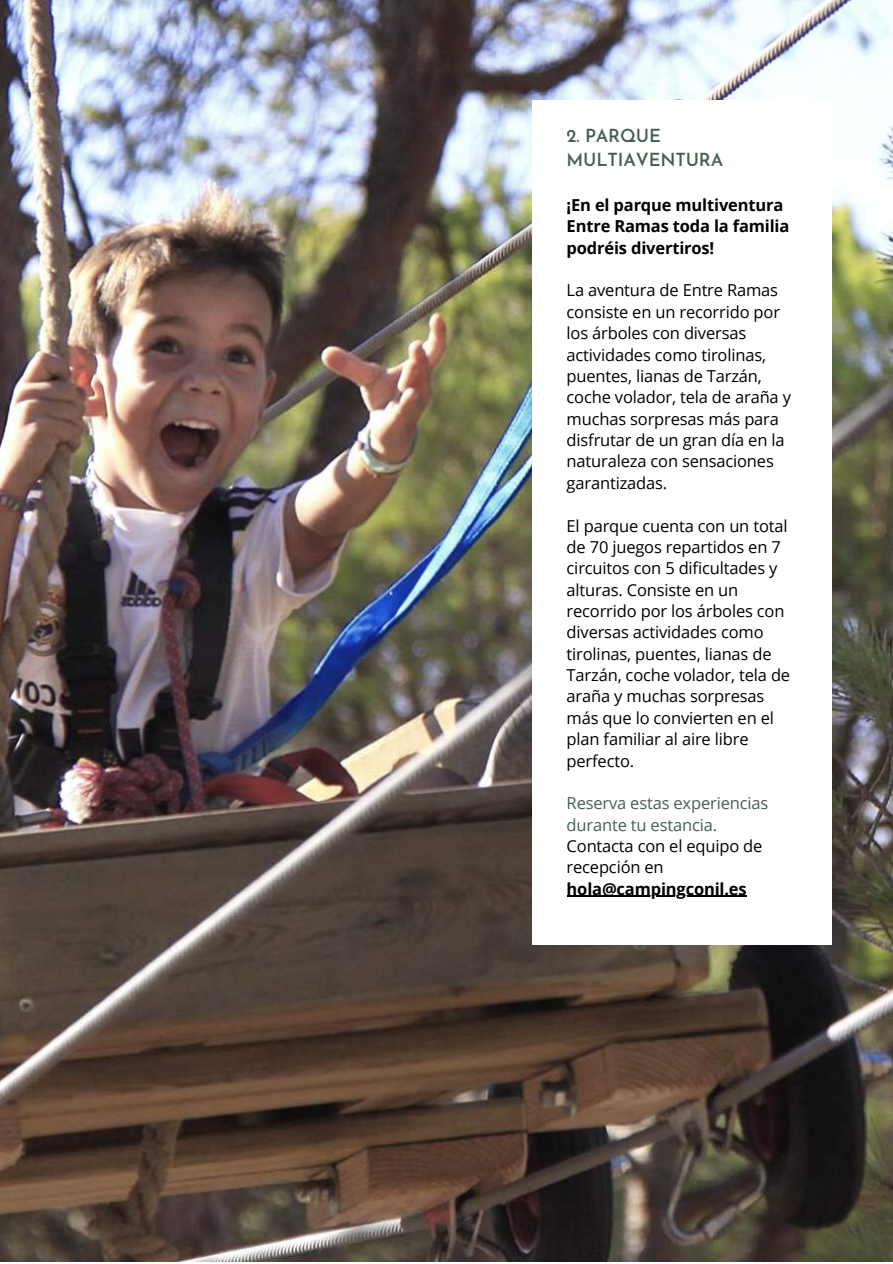
<style>
.page{position:relative;width:893px;height:1264px;background:#fff}
.page>*{position:absolute;margin:0;border:0;box-sizing:border-box;transform-origin:0 0}
.t1{font:600 18px/23.5px "Josefin Sans";letter-spacing:-.01em;color:#475f51}
.t2{font:16.5px/21.3px "Open Sans";letter-spacing:-.01em;color:#000}
.t3{font:700 16.5px/21.3px "Open Sans";letter-spacing:-.01em;color:#000}
.t4{font:16.5px/21.3px "Open Sans";letter-spacing:-.01em;color:#475f51}
</style>
<div class="page">
<img style="left:0;top:0;width:892px;height:1261px">
<div style="left:532px;top:101px;width:299px;height:843px;background:#fff"></div>
<hr style="left:566px;top:895px;width:180px;height:2px;background:#000">
<p class="t1" style="left:566px;top:126px;width:158px">2. PARQUE<br>MULTIAVENTURA</p>
<p class="t3" style="left:566px;top:194px;width:224px">¡En el parque multiventura<br>Entre Ramas toda la familia podréis divertiros!</p>
<p class="t2" style="left:566px;top:279px;width:226px">La aventura de Entre Ramas consiste en un recorrido por los árboles con diversas actividades como tirolinas, puentes, lianas de Tarzán, coche volador, tela de araña y muchas sorpresas más para disfrutar de un gran día en la naturaleza con sensaciones garantizadas.</p>
<p class="t2" style="left:566px;top:514px;width:225px">El parque cuenta con un total de 70 juegos repartidos en 7 circuitos con 5 dificultades y alturas. Consiste en un recorrido por los árboles con diversas actividades como tirolinas, puentes, lianas de<br>Tarzán, coche volador, tela de araña y muchas sorpresas más que lo convierten en el plan familiar al aire libre perfecto.</p>
<p class="t4" style="left:566px;top:792px;width:203px">Reserva estas experiencias durante tu estancia.</p>
<p class="t2" style="left:566px;top:835px;width:197px">Contacta con el equipo de recepción en</p>
<p class="t3" style="left:566px;top:877px;width:182px">hola@campingconil.es</p>
</div>
